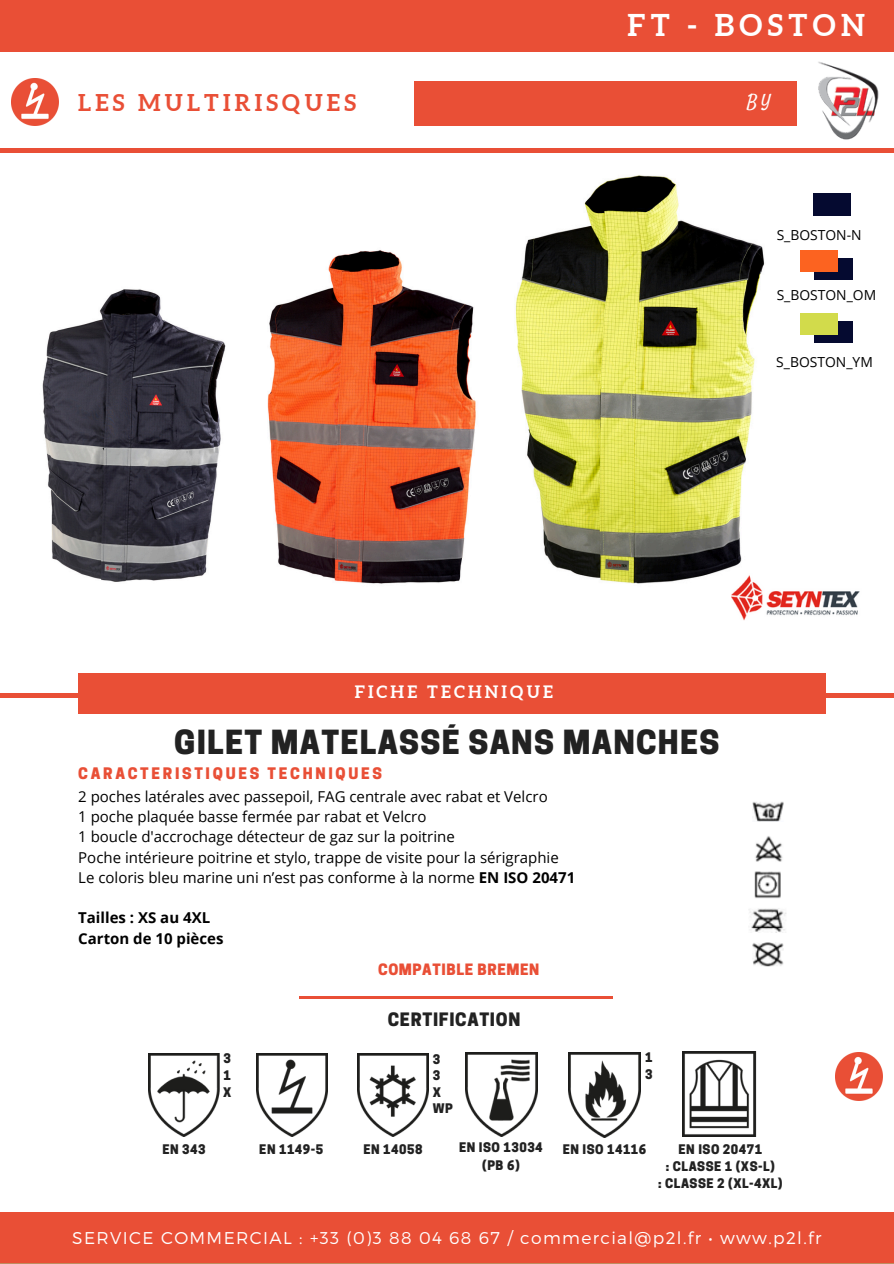
<style>
.page{position:relative;width:894px;height:1264px;background:#fff}
.page>*{position:absolute;margin:0;border:0;box-sizing:border-box;transform-origin:0 0}
.t1{font:800 31.2px "Cooper Hewitt";letter-spacing:.04em;color:#222}
.t2{font:700 30px "Aleo";letter-spacing:.18em;color:#fff}
.t3{font:700 23.1px "Aleo";letter-spacing:.18em;color:#e94f36}
.t4{font:18px "Satisfy";color:#fff}
.t5{font:800 17.4px "Cooper Hewitt";letter-spacing:.04em;color:#222}
.t6{font:300 17.1px "Montserrat";letter-spacing:.08em;color:#fff}
.t7{font:700 17.1px "Aleo";letter-spacing:.18em;color:#fff}
.t8{font:15px "Open Sans";color:#000}
.t9{font:700 15px "Open Sans";color:#000}
.t10{font:800 15px "Cooper Hewitt";letter-spacing:.18em;color:#e94f36}
.t11{font:800 14.7px "Cooper Hewitt";letter-spacing:.04em;color:#e94f36}
.t12{font:13.8px "Open Sans";color:#000}
.t13{font:800 12.45px "Cooper Hewitt";letter-spacing:.04em;color:#222}
.s1{font-weight:700}
</style>
<div class="page">
<div style="left:0;top:693px;width:893px;height:5px;background:#e94f36"></div>
<div style="left:78px;top:673px;width:747px;height:40px;background:#e94f36"></div>
<hr style="left:299px;top:996px;width:313px;height:2px;background:#e94f36">
<div style="left:0;top:1212px;width:893px;height:51px;background:#e94f36"></div>
<div style="left:0;top:0;width:893px;height:52px;background:#e94f36"></div>
<hr style="left:0;top:1263px;width:893px;height:1px;background:#be8d60">
<div style="left:0;top:148px;width:893px;height:5px;background:#e94f36"></div>
<img style="left:818px;top:62px;width:61px;height:78px">
<div style="left:414px;top:82px;width:382px;height:44px;background:#e94f36"></div>
<img style="left:11px;top:78px;width:48px;height:48px">
<img style="left:835px;top:1052px;width:47px;height:48px">
<img style="left:515px;top:175px;width:288px;height:409px">
<div style="left:814px;top:321px;width:38px;height:21px;background:#050a30"></div>
<div style="left:800px;top:313px;width:37px;height:21px;background:#d2db4b"></div>
<div style="left:814px;top:258px;width:38px;height:21px;background:#050a30"></div>
<div style="left:800px;top:250px;width:37px;height:21px;background:#fc6320"></div>
<div style="left:812px;top:194px;width:38px;height:21px;background:#050a30"></div>
<img style="left:267px;top:250px;width:209px;height:334px">
<img style="left:42px;top:289px;width:184px;height:293px">
<img style="left:749px;top:801px;width:37px;height:166px">
<img style="left:731px;top:572px;width:129px;height:48px">
<img style="left:148px;top:1053px;width:71px;height:83px">
<img style="left:256px;top:1053px;width:71px;height:83px">
<img style="left:357px;top:1053px;width:71px;height:83px">
<img style="left:465px;top:1052px;width:72px;height:84px">
<img style="left:568px;top:1052px;width:72px;height:85px">
<img style="left:682px;top:1051px;width:75px;height:85px">
<h2 class="t2" style="left:627px;top:7px;width:239px">FT - BOSTON</h2>
<h1 class="t3" style="left:78px;top:89px;width:279px">LES MULTIRISQUES</h1>
<p class="t4" style="left:746px;top:90px;width:25px">BY</p>
<h5 class="t12" style="left:776px;top:225px;width:86px">S_BOSTON-N</h5>
<p class="t12" style="left:776px;top:285px;width:101px">S_BOSTON_OM</p>
<h1 class="t12" style="left:776px;top:352px;width:98px">S_BOSTON_YM</h1>
<p class="t7" style="left:354px;top:682px;width:200px">FICHE TECHNIQUE</p>
<h4 class="t1" style="left:174px;top:730px;width:546px">GILET MATELASSÉ SANS MANCHES</h4>
<p class="t10" style="left:78px;top:767px;width:305px">CARACTERISTIQUES TECHNIQUES</p>
<p class="t8" style="left:78px;top:785px;width:471px">2 poches latérales avec passepoil, FAG centrale avec rabat et Velcro</p>
<p class="t8" style="left:78px;top:806px;width:349px">1 poche plaquée basse fermée par rabat et Velcro</p>
<p class="t8" style="left:78px;top:826px;width:378px">1 boucle d'accrochage détecteur de gaz sur la poitrine</p>
<p class="t8" style="left:78px;top:846px;width:482px">Poche intérieure poitrine et stylo, trappe de visite pour la sérigraphie</p>
<p class="t8" style="left:78px;top:866px;width:498px">Le coloris bleu marine uni n’est pas conforme à la norme <span class="s1">EN ISO 20471</span></p>
<p class="t9" style="left:78px;top:907px;width:133px">Tailles : XS au 4XL</p>
<p class="t9" style="left:78px;top:927px;width:147px">Carton de 10 pièces</p>
<p class="t11" style="left:378px;top:964px;width:163px">COMPATIBLE BREMEN</p>
<p class="t13" style="left:223px;top:1053px;width:9px">3</p>
<p class="t13" style="left:223px;top:1070px;width:9px">1</p>
<p class="t13" style="left:223px;top:1087px;width:10px">X</p>
<p class="t5" style="left:387px;top:1013px;width:134px">CERTIFICATION</p>
<p class="t13" style="left:432px;top:1054px;width:9px">3</p>
<p class="t13" style="left:432px;top:1070px;width:9px">3</p>
<p class="t13" style="left:432px;top:1087px;width:10px">X</p>
<p class="t13" style="left:432px;top:1103px;width:22px">WP</p>
<p class="t13" style="left:645px;top:1053px;width:9px">1</p>
<p class="t13" style="left:645px;top:1069px;width:9px">3</p>
<p class="t13" style="left:162px;top:1144px;width:45px">EN 343</p>
<p class="t13" style="left:259px;top:1144px;width:65px">EN 1149-5</p>
<p class="t13" style="left:363px;top:1144px;width:60px">EN 14058</p>
<p class="t13" style="left:459px;top:1143px;width:85px">EN ISO 13034</p>
<h3 class="t13" style="left:482px;top:1160px;width:39px">(PB 6)</h3>
<p class="t13" style="left:562px;top:1144px;width:85px">EN ISO 14116</p>
<p class="t13" style="left:678px;top:1144px;width:85px">EN ISO 20471</p>
<p class="t13" style="left:665px;top:1161px;width:110px">: CLASSE 1 (XS-L)</p>
<p class="t13" style="left:658px;top:1178px;width:126px">: CLASSE 2 (XL-4XL)</p>
<p class="t6" style="left:72px;top:1227px;width:750px">SERVICE COMMERCIAL : +33 (0)3 88 04 68 67 / commercial@p2l.fr • www.p2l.fr</p>
</div>
